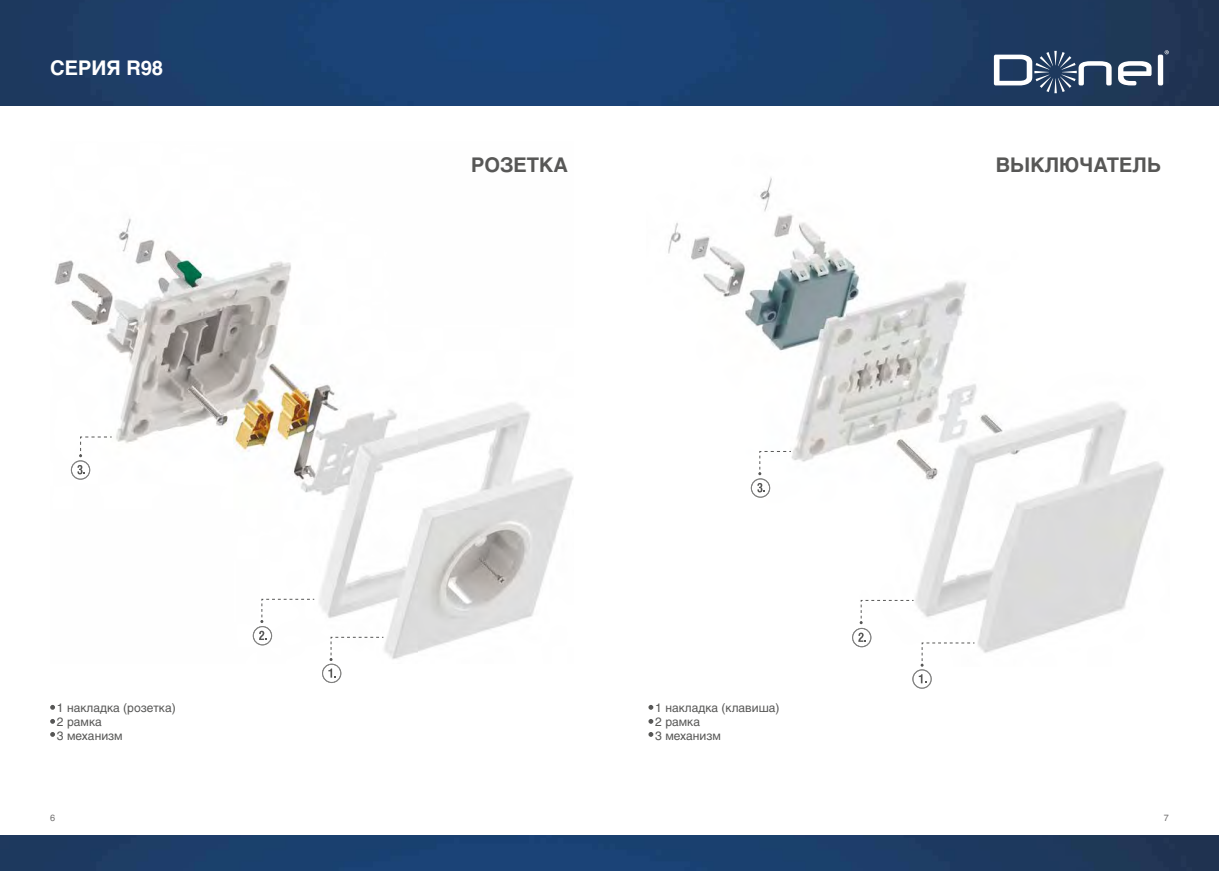
<style>
.page{position:relative;width:1219px;height:871px;background:#fff}
.page>*{position:absolute;margin:0;border:0;box-sizing:border-box;transform-origin:0 0}
.t1{font:700 20px "Helios C";color:#575756}
.t2{font:700 20px "Helios C";color:#fff}
.t3{font:12px/14px "Helios C";color:#575756}
.t4{font:9px "Helios C";color:#706f6f}
</style>
<div class="page">
<img style="left:54px;top:218px;width:519px;height:441px">
<img style="left:668px;top:177px;width:497px;height:476px">
<img style="left:0;top:835px;width:1219px;height:35px">
<svg style="left:648px;top:705px;width:5px;height:4px"></svg>
<svg style="left:50px;top:704px;width:5px;height:5px"></svg>
<svg style="left:648px;top:719px;width:5px;height:4px"></svg>
<svg style="left:50px;top:719px;width:5px;height:4px"></svg>
<svg style="left:648px;top:732px;width:5px;height:4px"></svg>
<svg style="left:50px;top:732px;width:5px;height:4px"></svg>
<img style="left:0;top:0;width:1219px;height:106px">
<svg style="left:1118px;top:61px;width:33px;height:24px"></svg>
<div style="left:1158px;top:55px;width:5px;height:30px;background:#fff;border-radius:2px"></div>
<svg style="left:994px;top:51px;width:118px;height:42px"></svg>
<svg style="left:1165px;top:50px;width:4px;height:4px"></svg>
<svg style="left:322px;top:636px;width:62px;height:46px"></svg>
<svg style="left:253px;top:598px;width:62px;height:47px"></svg>
<svg style="left:71px;top:436px;width:41px;height:43px"></svg>
<svg style="left:852px;top:599px;width:123px;height:89px"></svg>
<svg style="left:751px;top:450px;width:41px;height:47px"></svg>
<h1 class="t2" style="left:50px;top:56px;width:115px">СЕРИЯ R98</h1>
<p class="t3" style="left:57px;top:700px;width:120px">1 накладка (розетка)<br>2 рамка<br>3 механизм</p>
<h1 class="t1" style="left:471px;top:153px;width:99px">РОЗЕТКА</h1>
<h1 class="t1" style="left:996px;top:153px;width:167px">ВЫКЛЮЧАТЕЛЬ</h1>
<p class="t3" style="left:655px;top:700px;width:126px">1 накладка (клавиша)<br>2 рамка<br>3 механизм</p>
<p class="t4" style="left:50px;top:811px;width:7px">6</p>
<p class="t4" style="left:1164px;top:811px;width:7px">7</p>
</div>
